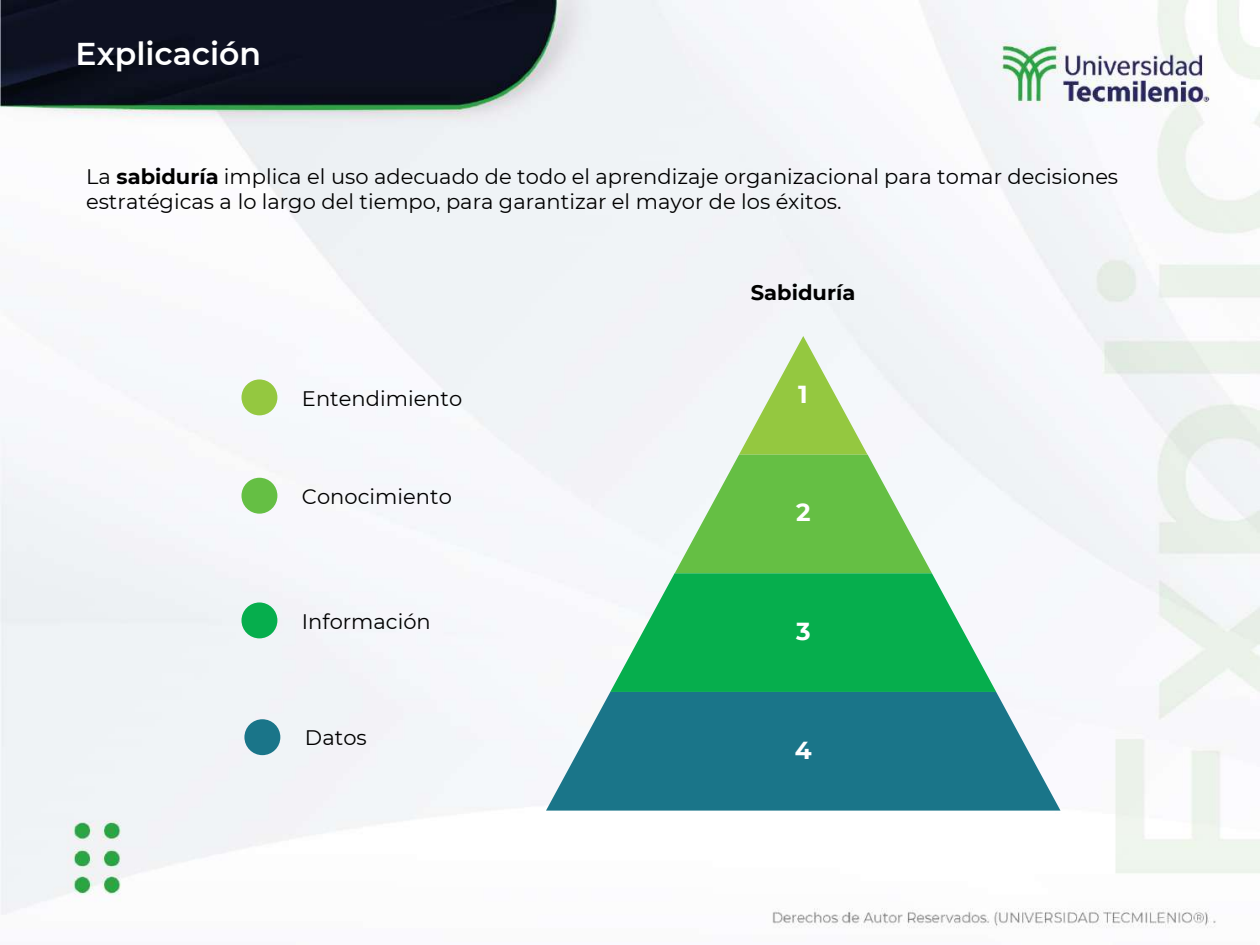
<style>
.page{position:relative;width:1260px;height:945px;background:#fff}
.page>*{position:absolute;margin:0;border:0;box-sizing:border-box;transform-origin:0 0}
.t1{font:600 31.5px "Montserrat";color:#fff}
.t2{font:700 24.5px "Montserrat";color:#fff}
.t3{font:21px/25.2px "Montserrat";color:#000}
.t4{font:700 21px "Montserrat";color:#000}
.s1{font-weight:700}
</style>
<div class="page">
<img style="left:0;top:0;width:1260px;height:928px">
<svg style="left:610px;top:336px;width:386px;height:356px"></svg>
<svg style="left:546px;top:692px;width:514px;height:119px;background:#368597"></svg>
<div style="left:242px;top:379px;width:35px;height:36px;background:#94c840;border-radius:50%"></div>
<div style="left:242px;top:478px;width:35px;height:36px;background:#65bf44;border-radius:50%"></div>
<div style="left:242px;top:602px;width:35px;height:36px;background:#06ae4d;border-radius:50%"></div>
<div style="left:244px;top:719px;width:36px;height:36px;background:#1a7589;border-radius:50%"></div>
<h1 class="t1" style="left:76px;top:32px;width:187px">Explicación</h1>
<p class="t3" style="left:86px;top:163px;width:1034px">La <span class="s1">sabiduría</span> implica el uso adecuado de todo el aprendizaje organizacional para tomar decisiones estratégicas a lo largo del tiempo, para garantizar el mayor de los éxitos.</p>
<p class="t3" style="left:302px;top:385px;width:162px">Entendimiento</p>
<p class="t3" style="left:302px;top:483px;width:151px">Conocimiento</p>
<p class="t3" style="left:302px;top:608px;width:130px">Información</p>
<p class="t3" style="left:305px;top:725px;width:63px">Datos</p>
<p class="t4" style="left:751px;top:277px;width:106px">Sabiduría</p>
<p class="t2" style="left:798px;top:376px;width:11px">1</p>
<p class="t2" style="left:796px;top:495px;width:16px">2</p>
<p class="t2" style="left:796px;top:614px;width:16px">3</p>
<p class="t2" style="left:795px;top:732px;width:18px">4</p>
</div>
